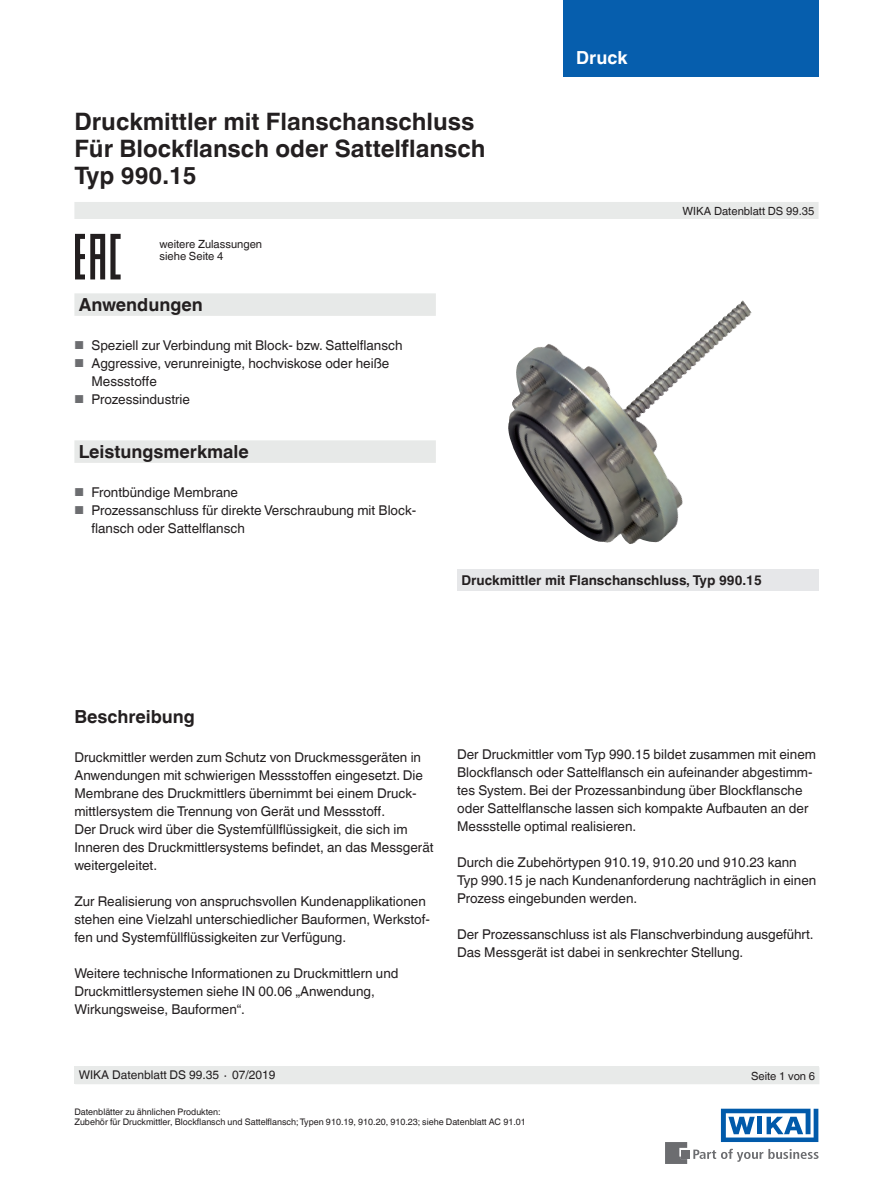
<style>
.page{position:relative;width:893px;height:1188px;background:#fff}
.page>*{position:absolute;margin:0;border:0;box-sizing:border-box;transform-origin:0 0}
.t1{font:700 24px/27px "Helvetica World";color:#231f20}
.t2{font:700 18px "Helvetica World";color:#231f20}
.t3{font:700 18px "Helvetica World";color:#fff}
.t4{font:13.5px/18px "Helvetica World";color:#231f20}
.t5{font:700 13.5px "Helvetica World";color:#231f20}
.t6{font:12px "Helvetica World";color:#231f20}
.t7{font:11.25px/12.3px "Helvetica World";color:#231f20}
.t8{font:9px/10.5px "Helvetica World";color:#231f20}
.s1{font-size:11.55px;color:#6c6d70}
.s2{font-size:11.25px}
</style>
<div class="page">
<svg style="left:693px;top:1149px;width:126px;height:13px"></svg>
<div style="left:682px;top:1150px;width:8px;height:8px;background:#6c6d70"></div>
<svg style="left:665px;top:1142px;width:22px;height:22px"></svg>
<svg style="left:721px;top:1109px;width:97px;height:33px"></svg>
<div style="left:563px;top:0;width:256px;height:77px;background:#065ead"></div>
<div style="left:74px;top:202px;width:745px;height:17px;background:#e8eae9"></div>
<div style="left:74px;top:1066px;width:745px;height:18px;background:#e8eae9"></div>
<div style="left:74px;top:293px;width:362px;height:23px;background:#e7e9e8"></div>
<div style="left:74px;top:440px;width:362px;height:23px;background:#e7e9e8"></div>
<div style="left:457px;top:570px;width:362px;height:21px;background:#e6e7e9"></div>
<img style="left:508px;top:304px;width:233px;height:240px">
<svg style="left:75px;top:234px;width:46px;height:45px"></svg>
<h1 class="t1" style="left:74px;top:108px;width:413px">Druckmittler mit Flanschanschluss<br>Für Blockflansch oder Sattelflansch<br>Typ 990.15</h1>
<p class="t7" style="left:159px;top:238px;width:104px">weitere Zulassungen siehe Seite 4</p>
<h2 class="t2" style="left:79px;top:294px;width:126px">Anwendungen</h2>
<p class="t4" style="left:74px;top:336px;width:330px"><span class="s1">■</span> Speziell zur Verbindung mit Block- bzw. Sattelflansch</p>
<p class="t4" style="left:91px;top:354px;width:299px;text-indent:-17px"><span class="s1">■</span> Aggressive, verunreinigte, hochviskose oder heiße<br>Messstoffe</p>
<p class="t4" style="left:74px;top:390px;width:117px"><span class="s1">■</span> Prozessindustrie</p>
<h2 class="t2" style="left:79px;top:441px;width:172px">Leistungsmerkmale</h2>
<p class="t4" style="left:74px;top:483px;width:165px"><span class="s1">■</span> Frontbündige Membrane</p>
<p class="t4" style="left:91px;top:501px;width:326px;text-indent:-17px"><span class="s1">■</span> Prozessanschluss für direkte Verschraubung mit Block&shy;flansch oder Sattelflansch</p>
<h2 class="t3" style="left:576px;top:47px;width:53px">Druck</h2>
<p class="t7" style="left:683px;top:204px;width:133px">WIKA Datenblatt DS 99.35</p>
<p class="t5" style="left:461px;top:573px;width:302px">Druckmittler mit Flanschanschluss, Typ 990.15</p>
<h2 class="t2" style="left:74px;top:706px;width:122px">Beschreibung</h2>
<p class="t4" style="left:74px;top:748px;width:361px">Druckmittler werden zum Schutz von Druckmessgeräten in Anwendungen mit schwierigen Messstoffen eingesetzt. Die Membrane des Druckmittlers übernimmt bei einem Druck&shy;mittlersystem die Trennung von Gerät und Messstoff.<br>Der Druck wird über die Systemfüllflüssigkeit, die sich im Inneren des Druckmittlersystems befindet, an das Messgerät weitergeleitet.</p>
<p class="t4" style="left:74px;top:892px;width:357px">Zur Realisierung von anspruchsvollen Kundenapplikationen stehen eine Vielzahl unterschiedlicher Bauformen, Werkstof&shy;fen und Systemfüllflüssigkeiten zur Verfügung.</p>
<p class="t4" style="left:74px;top:964px;width:326px">Weitere technische Informationen zu Druckmittlern und<br>Druckmittlersystemen siehe IN 00.06 „Anwendung,<br>Wirkungsweise, Bauformen“.</p>
<p class="t6" style="left:79px;top:1068px;width:198px">WIKA Datenblatt DS 99.35 <span class="s2">∙</span> 07/2019</p>
<p class="t4" style="left:457px;top:745px;width:360px">Der Druckmittler vom Typ 990.15 bildet zusammen mit einem Blockflansch oder Sattelflansch ein aufeinander abgestimm&shy;tes System. Bei der Prozessanbindung über Blockflansche oder Sattelflansche lassen sich kompakte Aufbauten an der Messstelle optimal realisieren.</p>
<p class="t4" style="left:457px;top:853px;width:361px">Durch die Zubehörtypen 910.19, 910.20 und 910.23 kann<br>Typ 990.15 je nach Kundenanforderung nachträglich in einen<br>Prozess eingebunden werden.</p>
<p class="t4" style="left:457px;top:925px;width:358px">Der Prozessanschluss ist als Flanschverbindung ausgeführt.<br>Das Messgerät ist dabei in senkrechter Stellung.</p>
<p class="t7" style="left:751px;top:1070px;width:66px">Seite 1 von 6</p>
<p class="t8" style="left:74px;top:1107px;width:453px">Datenblätter zu ähnlichen Produkten:<br>Zubehör für Druckmittler, Blockflansch und Sattelflansch; Typen 910.19, 910.20, 910.23; siehe Datenblatt AC 91.01</p>
</div>
